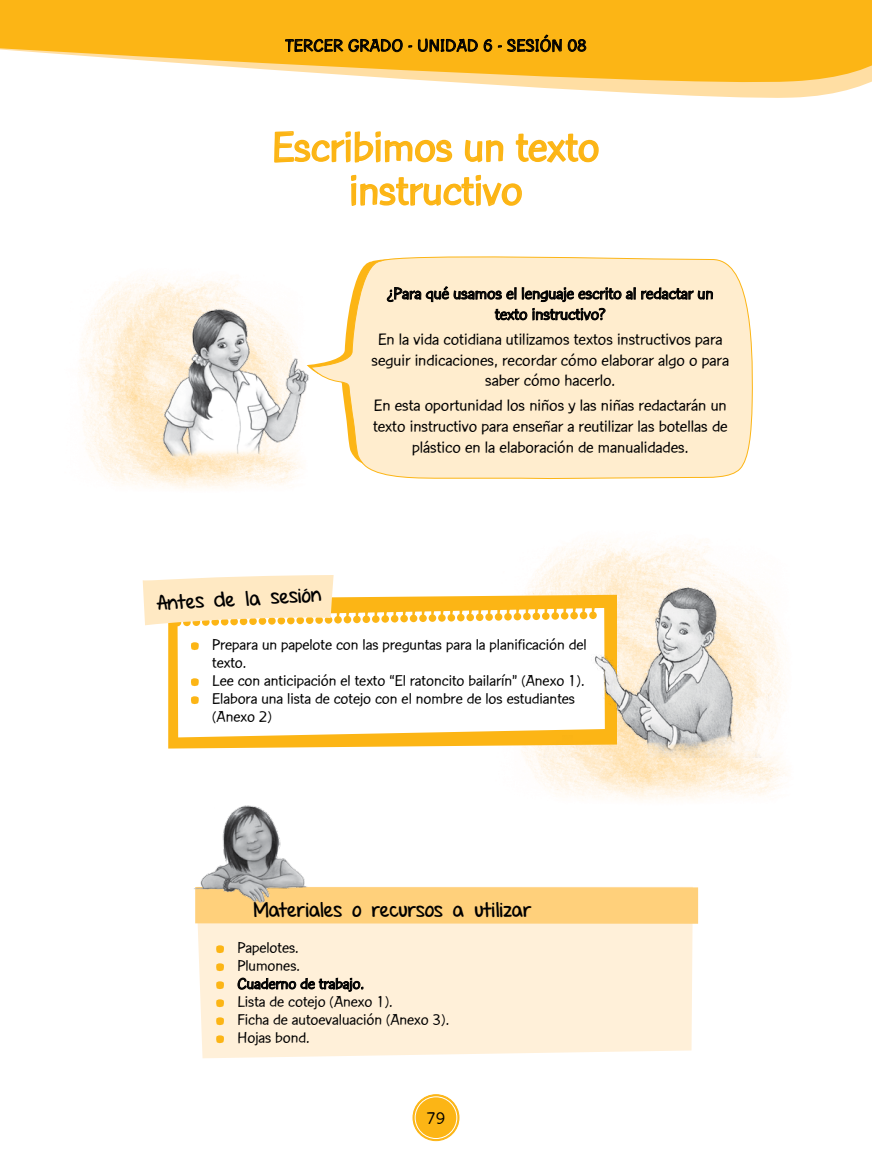
<style>
.page{position:relative;width:872px;height:1170px;background:#fff}
.page>*{position:absolute;margin:0;border:0;box-sizing:border-box;transform-origin:0 0}
.t1{font:45px/43.5px "Con Brush Reg";color:#fcb515;text-align:center}
.t2{font:20.25px "Set Firetothe Rain";color:#000}
.t3{font:18px "Con Brush Reg";letter-spacing:.025em;color:#000}
.t4{font:17.55px/20.7px "Con Brush Reg";color:#000;text-align:center}
.t5{font:16.5px/18px "Con Brush Reg";color:#000}
</style>
<div class="page">
<img style="left:79px;top:276px;width:223px;height:213px">
<img style="left:521px;top:541px;width:266px;height:260px">
<svg style="left:274px;top:131px;width:325px;height:76px"></svg>
<div style="left:196px;top:923px;width:497px;height:135px;background:#fff0d9"></div>
<img style="left:157px;top:303px;width:150px;height:164px">
<svg style="left:309px;top:259px;width:444px;height:220px;background:#feedce"></svg>
<svg style="left:387px;top:256px;width:326px;height:74px;background:#e7d6b9"></svg>
<svg style="left:168px;top:594px;width:365px;height:154px;background:#fcbd30"></svg>
<svg style="left:177px;top:608px;width:356px;height:129px"></svg>
<svg style="left:191px;top:642px;width:8px;height:8px"></svg>
<svg style="left:191px;top:678px;width:8px;height:8px"></svg>
<svg style="left:191px;top:696px;width:8px;height:8px"></svg>
<img style="left:533px;top:568px;width:254px;height:189px">
<svg style="left:143px;top:575px;width:190px;height:50px;background:#fee7bc"></svg>
<div style="left:195px;top:886px;width:503px;height:37px;background:#ffd07b"></div>
<img style="left:194px;top:805px;width:116px;height:98px">
<svg style="left:216px;top:945px;width:8px;height:8px"></svg>
<svg style="left:216px;top:963px;width:8px;height:8px"></svg>
<svg style="left:216px;top:981px;width:8px;height:8px"></svg>
<svg style="left:237px;top:944px;width:126px;height:75px;background:#eddfc9"></svg>
<svg style="left:216px;top:999px;width:8px;height:8px"></svg>
<svg style="left:216px;top:1017px;width:8px;height:8px"></svg>
<svg style="left:216px;top:1035px;width:8px;height:8px"></svg>
<svg style="left:413px;top:1094px;width:46px;height:46px"></svg>
<div style="left:412px;top:1094px;width:47px;height:46px;border:1px solid #fcb515;border-radius:50%"></div>
<div style="left:415px;top:1096px;width:42px;height:42px;background:#fcb515;border-radius:50%"></div>
<div style="left:415px;top:1096px;width:42px;height:42px;border:1px solid #fff;border-radius:50%"></div>
<svg style="left:547px;top:88px;width:307px;height:10px;fill:#ffdea3"></svg>
<svg style="left:0;top:0;width:872px;height:88px;background:#fcc343"></svg>
<svg style="left:285px;top:21px;width:117px;height:31px;background:#cf9411"></svg>
<svg style="left:408px;top:45px;width:4px;height:3px"></svg>
<svg style="left:418px;top:26px;width:60px;height:26px;background:#c48d10"></svg>
<svg style="left:484px;top:39px;width:8px;height:13px"></svg>
<svg style="left:498px;top:35px;width:63px;height:17px"></svg>
<svg style="left:568px;top:39px;width:18px;height:13px"></svg>
<p class="t3" style="left:285px;top:35px;width:303px">TERCER Grado - Unidad 6 - Sesión 08</p>
<h1 class="t1" style="left:272px;top:124px;width:329px">Escribimos un texto instructivo</h1>
<p class="t4" style="left:387px;top:283px;width:328px">¿Para qué usamos el lenguaje escrito al redactar un texto instructivo?</p>
<p class="t4" style="left:371px;top:328px;width:359px">En la vida cotidiana utilizamos textos instructivos para seguir indicaciones, recordar cómo elaborar algo o para saber cómo hacerlo.</p>
<p class="t4" style="left:373px;top:395px;width:356px">En esta oportunidad los niños y las niñas redactarán un texto instructivo para enseñar a reutilizar las botellas de plástico en la elaboración de manualidades.</p>
<p class="t2" style="left:156px;top:591px;width:166px;rotate:-3deg">Antes de la sesión</p>
<p class="t5" style="left:212px;top:635px;width:376px">Prepara un papelote con las preguntas para la planificación del texto.<br>Lee con anticipación el texto “El ratoncito bailarín” (Anexo 1).<br>Elabora una lista de cotejo con el nombre de los estudiantes (Anexo 2)</p>
<p class="t2" style="left:254px;top:897px;width:280px">Materiales o recursos a utilizar</p>
<p class="t5" style="left:237px;top:938px;width:213px">Papelotes.<br>Plumones.<br>Cuaderno de trabajo.<br>Lista de cotejo (Anexo 1).<br>Ficha de autoevaluación (Anexo 3).<br>Hojas bond.</p>
<p class="t3" style="left:427px;top:1106px;width:20px">79</p>
</div>
